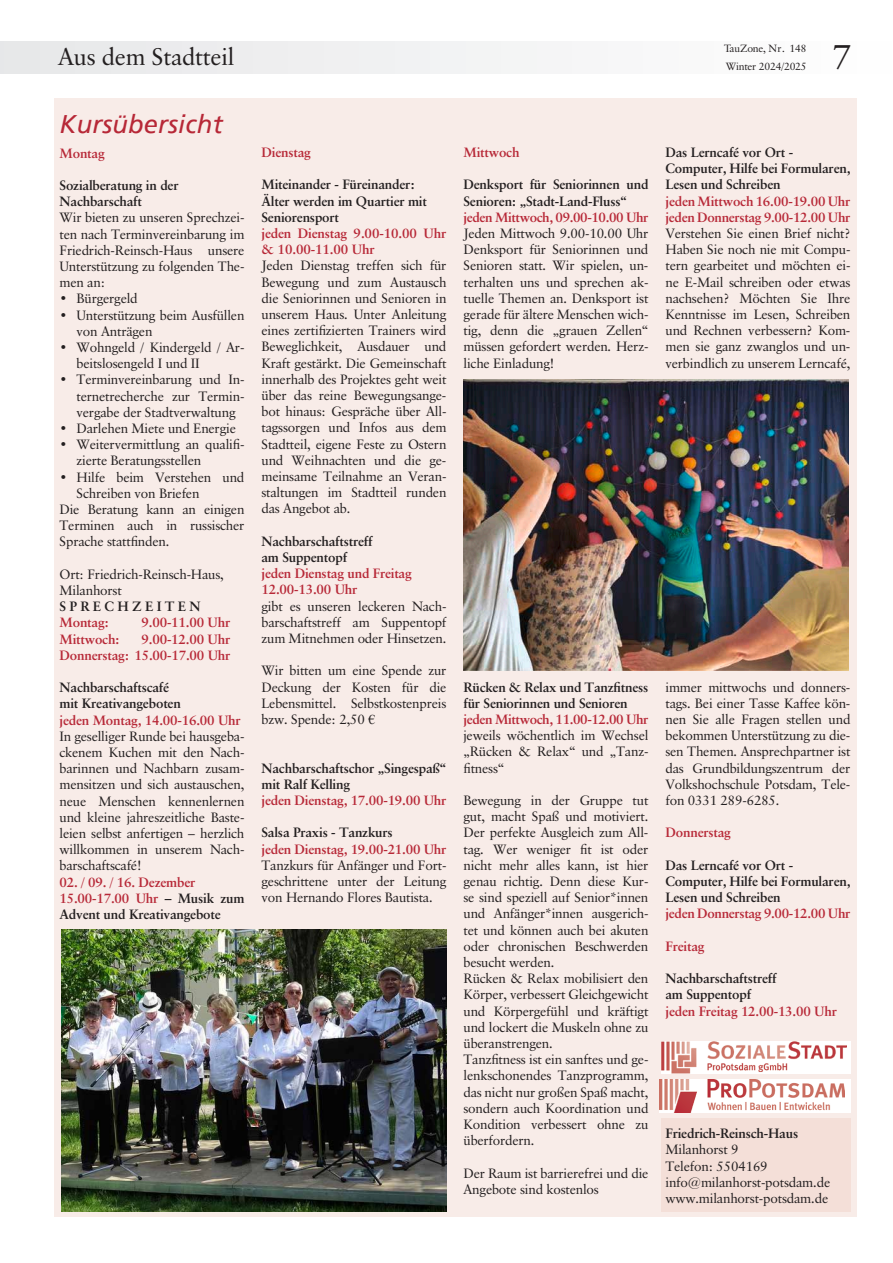
<style>
.page{position:relative;width:893px;height:1263px;background:#fff}
.page>*{position:absolute;margin:0;border:0;box-sizing:border-box;transform-origin:0 0}
.t1{font:34.5px "Classical Garamond BT";color:#231f20}
.t2{font:italic 25.5px "Frutiger";letter-spacing:.005em;color:#b72837}
.t3{font:24px "Classical Garamond BT";letter-spacing:-.01em;color:#231f20}
.t4{font:13.5px/16.2px "Classical Garamond BT";letter-spacing:-.015em;color:#231f20;text-align:justify}
.t5{font:700 13.5px/16.2px "Classical Garamond BT";letter-spacing:-.015em;color:#231f20}
.t6{font:700 13.5px/16.2px "Classical Garamond BT";letter-spacing:-.015em;color:#b72837}
.t7{font:10.5px "Classical Garamond BT";letter-spacing:-.02em;color:#231f20}
.s1{color:#231f20}
.s2{font-family:"Times New Roman"}
</style>
<div class="page">
<div style="left:0;top:41px;width:893px;height:33px;background:#f2f3f4"></div>
<hr style="left:0;top:41px;width:1px;height:33px;background:#e6e7e9">
<div style="left:54px;top:98px;width:802px;height:1119px;background:#f8ece8"></div>
<div style="left:661px;top:1118px;width:189px;height:94px;background:#f4dfd8"></div>
<div style="left:661px;top:1041px;width:189px;height:33px;background:#fff"></div>
<img style="left:661px;top:1041px;width:185px;height:33px">
<div style="left:660px;top:1079px;width:190px;height:33px;background:#fff"></div>
<img style="left:660px;top:1079px;width:185px;height:33px">
<img style="left:62px;top:930px;width:384px;height:282px">
<img style="left:463px;top:380px;width:385px;height:290px">
<h3 class="t3" style="left:58px;top:42px;width:178px">Aus dem Stadtteil</h3>
<p class="t7" style="left:724px;top:42px;width:84px">TauZone, Nr. 148</p>
<p class="t7" style="left:726px;top:60px;width:83px">Winter 2024/2025</p>
<h1 class="t1" style="left:832px;top:36px;width:21px">7</h1>
<h2 class="t2" style="left:60px;top:109px;width:165px">Kursübersicht</h2>
<p class="t6" style="left:60px;top:145px;width:47px">Montag</p>
<p class="t5" style="left:60px;top:177px;width:121px">Sozialberatung in der<br>Nachbarschaft</p>
<p class="t4" style="left:60px;top:209px;width:186px">Wir bieten zu unseren Sprechzei&shy;ten nach Terminvereinbarung im Friedrich-Reinsch-Haus unsere Unterstützung zu folgenden The&shy;men an:</p>
<p class="t4" style="left:60px;top:290px;width:80px">• Bürgergeld</p>
<p class="t4" style="left:77px;top:307px;width:169px;text-indent:-17px">• Unterstützung beim Ausfüllen von Anträgen</p>
<p class="t4" style="left:77px;top:339px;width:169px;text-indent:-17px">• Wohngeld / Kindergeld / Ar&shy;beitslosengeld I und II</p>
<p class="t4" style="left:77px;top:371px;width:169px;text-indent:-17px">• Terminvereinbarung und In&shy;ternetrecherche zur Termin&shy;vergabe der Stadtverwaltung</p>
<p class="t4" style="left:60px;top:420px;width:178px">• Darlehen Miete und Energie</p>
<p class="t4" style="left:77px;top:436px;width:169px;text-indent:-17px">• Weitervermittlung an qualifi&shy;zierte Beratungsstellen</p>
<p class="t4" style="left:60px;top:469px;width:186px">• Hilfe beim Verstehen und</p>
<p class="t4" style="left:77px;top:485px;width:124px">Schreiben von Briefen</p>
<p class="t4" style="left:60px;top:501px;width:186px">Die Beratung kann an einigen</p>
<p class="t4" style="left:60px;top:517px;width:186px">Terminen auch in russischer</p>
<p class="t4" style="left:60px;top:533px;width:112px">Sprache stattfinden.</p>
<p class="t4" style="left:60px;top:566px;width:166px">Ort: Friedrich-Reinsch-Haus,<br>Milanhorst</p>
<p class="t5" style="left:60px;top:598px;width:143px">S P R E C H Z E I T E N</p>
<p class="t6" style="left:60px;top:614px;width:51px">Montag:</p>
<p class="t6" style="left:142px;top:614px;width:90px">9.00-11.00 Uhr</p>
<p class="t6" style="left:60px;top:631px;width:62px">Mittwoch:</p>
<p class="t6" style="left:60px;top:631px;width:172px;text-align:right">9.00-12.00 Uhr<br>Donnerstag: 15.00-17.00 Uhr</p>
<p class="t5" style="left:60px;top:679px;width:123px">Nachbarschaftscafé mit Kreativangeboten</p>
<p class="t6" style="left:60px;top:712px;width:183px">jeden Montag, 14.00-16.00 Uhr</p>
<p class="t4" style="left:60px;top:728px;width:186px">In geselliger Runde bei hausgeba&shy;ckenem Kuchen mit den Nach&shy;barinnen und Nachbarn zusam&shy;mensitzen und sich austauschen, neue Menschen kennenlernen und kleine jahreszeitliche Baste&shy;leien selbst anfertigen – herzlich willkommen in unserem Nach&shy;barschaftscafé!</p>
<p class="t6" style="left:60px;top:874px;width:186px">02. / 09. / 16. Dezember<br>15.00-17.00 Uhr <span class="s1">– Musik zum<br>Advent und Kreativangebote</span></p>
<p class="t6" style="left:262px;top:144px;width:51px">Dienstag</p>
<p class="t5" style="left:262px;top:176px;width:167px">Miteinander - Füreinander:<br>Älter werden im Quartier mit<br>Seniorensport</p>
<p class="t6" style="left:262px;top:225px;width:186px">jeden Dienstag 9.00-10.00 Uhr &amp; 10.00-11.00 Uhr</p>
<p class="t4" style="left:262px;top:257px;width:186px">Jeden Dienstag treffen sich für Bewegung und zum Austausch die Seniorinnen und Senioren in unserem Haus. Unter Anleitung eines zertifizierten Trainers wird Beweglichkeit, Ausdauer und Kraft gestärkt. Die Gemeinschaft innerhalb des Projektes geht weit über das reine Bewegungsange&shy;bot hinaus: Gespräche über All&shy;tagssorgen und Infos aus dem Stadtteil, eigene Feste zu Ostern und Weihnachten und die ge&shy;meinsame Teilnahme an Veran&shy;staltungen im Stadtteil runden das Angebot ab.</p>
<p class="t5" style="left:262px;top:533px;width:112px">Nachbarschaftstreff am Suppentopf</p>
<p class="t6" style="left:262px;top:565px;width:152px">jeden Dienstag und Freitag<br>12.00-13.00 Uhr</p>
<p class="t4" style="left:262px;top:598px;width:186px">gibt es unseren leckeren Nach&shy;barschaftstreff am Suppentopf zum Mitnehmen oder Hinsetzen.</p>
<p class="t4" style="left:262px;top:662px;width:186px">Wir bitten um eine Spende zur Deckung der Kosten für die Lebensmittel. Selbstkostenpreis bzw. Spende: 2,50 <span class="s2">€</span></p>
<p class="t5" style="left:262px;top:760px;width:186px">Nachbarschaftschor „Singespaß“ mit Ralf Kelling</p>
<p class="t6" style="left:262px;top:792px;width:186px">jeden Dienstag, 17.00-19.00 Uhr</p>
<p class="t5" style="left:262px;top:824px;width:133px">Salsa Praxis - Tanzkurs</p>
<p class="t6" style="left:262px;top:841px;width:186px">jeden Dienstag, 19.00-21.00 Uhr</p>
<p class="t4" style="left:262px;top:857px;width:186px">Tanzkurs für Anfänger und Fort&shy;geschrittene unter der Leitung von Hernando Flores Bautista.</p>
<p class="t6" style="left:463px;top:144px;width:57px">Mittwoch</p>
<p class="t5" style="left:463px;top:176px;width:186px">Denksport für Seniorinnen und<br>Senioren: „Stadt-Land-Fluss“</p>
<p class="t6" style="left:463px;top:209px;width:186px">jeden Mittwoch, 09.00-10.00 Uhr</p>
<p class="t4" style="left:463px;top:225px;width:186px">Jeden Mittwoch 9.00-10.00 Uhr Denksport für Seniorinnen und Senioren statt. Wir spielen, un&shy;terhalten uns und sprechen ak&shy;tuelle Themen an. Denksport ist gerade für ältere Menschen wich&shy;tig, denn die „grauen Zellen“ müssen gefordert werden. Herz&shy;liche Einladung!</p>
<p class="t5" style="left:463px;top:679px;width:186px">Rücken &amp; Relax und Tanzfitness für Seniorinnen und Senioren</p>
<p class="t6" style="left:463px;top:711px;width:186px">jeden Mittwoch, 11.00-12.00 Uhr</p>
<p class="t4" style="left:463px;top:727px;width:186px">jeweils wöchentlich im Wechsel „Rücken &amp; Relax“ und „Tanz&shy;fitness“</p>
<p class="t4" style="left:463px;top:792px;width:186px;text-align:left">Bewegung in der Gruppe tut gut, macht Spaß und motiviert.<br>Der perfekte Ausgleich zum All&shy;tag. Wer weniger fit ist oder nicht mehr alles kann, ist hier genau richtig. Denn diese Kur&shy;se sind speziell auf Senior*innen und Anfänger*innen ausgerich&shy;tet und können auch bei akuten oder chronischen Beschwerden besucht werden.<br>Rücken &amp; Relax mobilisiert den<br>Körper, verbessert Gleichgewicht und Körpergefühl und kräftigt und lockert die Muskeln ohne zu überanstrengen.<br>Tanzfitness ist ein sanftes und ge&shy;lenkschonendes Tanzprogramm, das nicht nur großen Spaß macht, sondern auch Koordination und<br>Kondition verbessert ohne zu überfordern.</p>
<p class="t4" style="left:463px;top:1165px;width:186px">Der Raum ist barrierefrei und die<br>Angebote sind kostenlos</p>
<p class="t5" style="left:665px;top:144px;width:186px">Das Lerncafé vor Ort -<br>Computer, Hilfe bei Formularen,<br>Lesen und Schreiben</p>
<p class="t6" style="left:665px;top:193px;width:186px">jeden Mittwoch 16.00-19.00 Uhr jeden Donnerstag 9.00-12.00 Uhr</p>
<p class="t4" style="left:665px;top:225px;width:186px">Verstehen Sie einen Brief nicht?<br>Haben Sie noch nie mit Compu&shy;tern gearbeitet und möchten ei&shy;ne E-Mail schreiben oder etwas nachsehen? Möchten Sie Ihre Kenntnisse im Lesen, Schreiben und Rechnen verbessern? Kom&shy;men sie ganz zwanglos und un&shy;verbindlich zu unserem Lerncafé,</p>
<p class="t4" style="left:665px;top:679px;width:186px">immer mittwochs und donners&shy;tags. Bei einer Tasse Kaffee kön&shy;nen Sie alle Fragen stellen und bekommen Unterstützung zu die&shy;sen Themen. Ansprechpartner ist das Grundbildungszentrum der Volkshochschule Potsdam, Tele&shy;fon 0331 289-6285.</p>
<p class="t6" style="left:665px;top:824px;width:67px">Donnerstag</p>
<p class="t5" style="left:665px;top:857px;width:186px">Das Lerncafé vor Ort -<br>Computer, Hilfe bei Formularen,<br>Lesen und Schreiben</p>
<p class="t6" style="left:665px;top:905px;width:186px">jeden Donnerstag 9.00-12.00 Uhr</p>
<p class="t6" style="left:665px;top:938px;width:40px">Freitag</p>
<p class="t5" style="left:665px;top:970px;width:112px">Nachbarschaftstreff am Suppentopf</p>
<p class="t6" style="left:665px;top:1003px;width:173px">jeden Freitag 12.00-13.00 Uhr</p>
<p class="t5" style="left:665px;top:1125px;width:134px">Friedrich-Reinsch-Haus</p>
<p class="t4" style="left:665px;top:1141px;width:166px;text-align:left">Milanhorst 9<br>Telefon: 5504169 info@milanhorst-potsdam.de www.milanhorst-potsdam.de</p>
</div>
